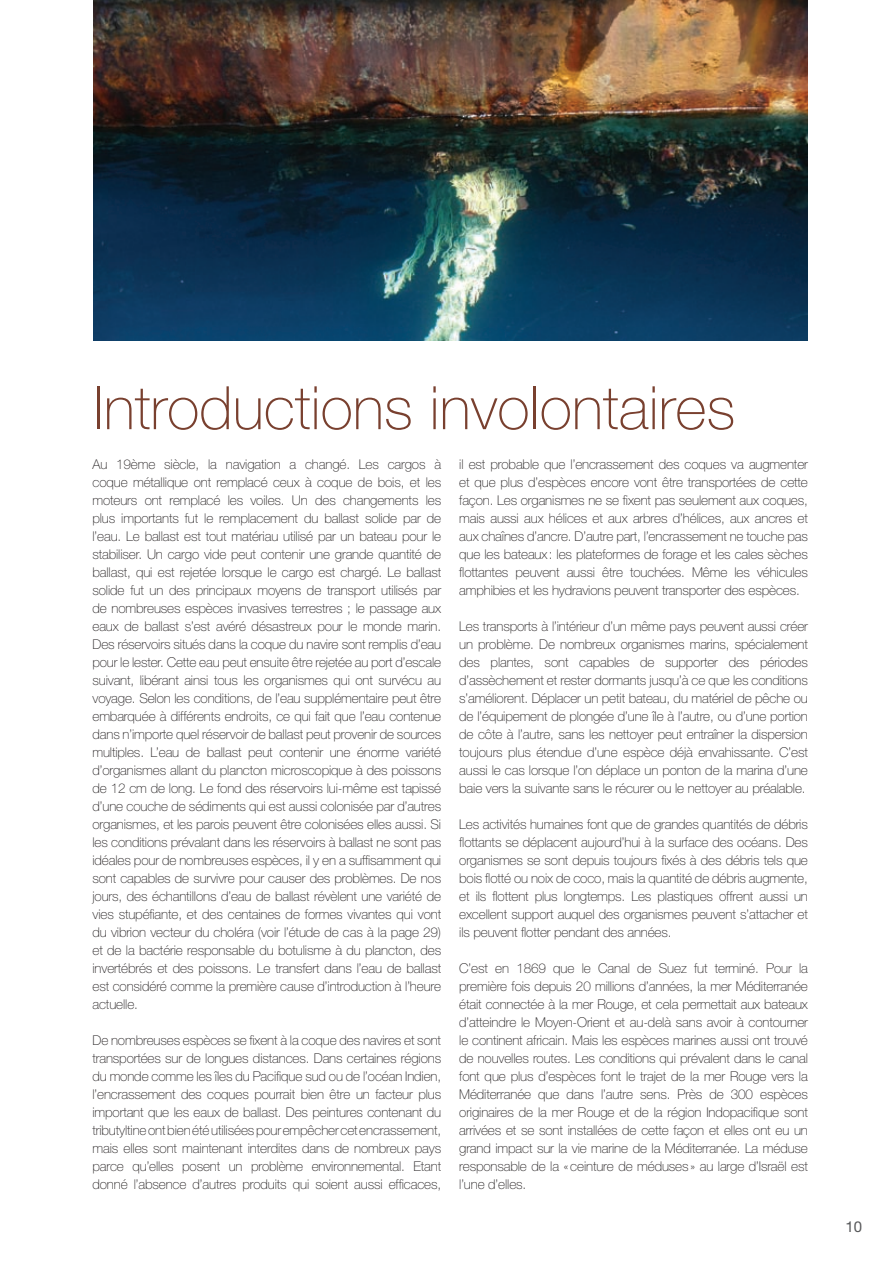
<style>
.page{position:relative;width:893px;height:1263px;background:#fff}
.page>*{position:absolute;margin:0;border:0;box-sizing:border-box;transform-origin:0 0}
.t1{font:100 60px "Helvetica Neue";color:#79402f}
.t2{font:15px "Helvetica Neue";color:#57585a}
.t3{font:100 13.5px/18px "Helvetica Neue";letter-spacing:-.01em;color:#231f20;text-align:justify}
</style>
<div class="page">
<img style="left:94px;top:0;width:714px;height:340px">
<p class="t1" style="left:94px;top:374px;width:643px">Introductions involontaires</p>
<p class="t3" style="left:92px;top:455px;width:350px">Au 19ème siècle, la navigation a changé. Les cargos à coque métallique ont remplacé ceux à coque de bois, et les moteurs ont remplacé les voiles. Un des changements les plus importants fut le remplacement du ballast solide par de l’eau. Le ballast est tout matériau utilisé par un bateau pour le stabiliser. Un cargo vide peut contenir une grande quantité de ballast, qui est rejetée lorsque le cargo est chargé. Le ballast solide fut un des principaux moyens de transport utilisés par de nombreuses espèces invasives terrestres ; le passage aux eaux de ballast s’est avéré désastreux pour le monde marin.<br>Des réservoirs situés dans la coque du navire sont remplis d’eau pour le lester. Cette eau peut ensuite être rejetée au port d’escale suivant, libérant ainsi tous les organismes qui ont survécu au voyage. Selon les conditions, de l’eau supplémentaire peut être embarquée à différents endroits, ce qui fait que l’eau contenue dans n’importe quel réservoir de ballast peut provenir de sources multiples. L’eau de ballast peut contenir une énorme variété d’organismes allant du plancton microscopique à des poissons de 12 cm de long. Le fond des réservoirs lui-même est tapissé d’une couche de sédiments qui est aussi colonisée par d’autres organismes, et les parois peuvent être colonisées elles aussi. Si les conditions prévalant dans les réservoirs à ballast ne sont pas idéales pour de nombreuses espèces, il y en a suffisamment qui sont capables de survivre pour causer des problèmes. De nos jours, des échantillons d’eau de ballast révèlent une variété de vies stupéfiante, et des centaines de formes vivantes qui vont du vibrion vecteur du choléra (voir l’étude de cas à la page 29) et de la bactérie responsable du botulisme à du plancton, des invertébrés et des poissons. Le transfert dans l’eau de ballast est considéré comme la première cause d’introduction à l’heure actuelle.</p>
<p class="t3" style="left:92px;top:1031px;width:350px">De nombreuses espèces se fixent à la coque des navires et sont transportées sur de longues distances. Dans certaines régions du monde comme les îles du Pacifique sud ou de l’océan Indien, l’encrassement des coques pourrait bien être un facteur plus important que les eaux de ballast. Des peintures contenant du tributyltine ont bien été utilisées pour empêcher cet encrassement, mais elles sont maintenant interdites dans de nombreux pays parce qu’elles posent un problème environnemental. Etant donné l’absence d’autres produits qui soient aussi efficaces,</p>
<p class="t3" style="left:459px;top:455px;width:350px">il est probable que l’encrassement des coques va augmenter et que plus d’espèces encore vont être transportées de cette façon. Les organismes ne se fixent pas seulement aux coques, mais aussi aux hélices et aux arbres d’hélices, aux ancres et aux chaînes d’ancre. D’autre part, l’encrassement ne touche pas que les bateaux: les plateformes de forage et les cales sèches flottantes peuvent aussi être touchées. Même les véhicules amphibies et les hydravions peuvent transporter des espèces.</p>
<p class="t3" style="left:459px;top:617px;width:350px">Les transports à l’intérieur d’un même pays peuvent aussi créer un problème. De nombreux organismes marins, spécialement des plantes, sont capables de supporter des périodes d’assèchement et rester dormants jusqu’à ce que les conditions s’améliorent. Déplacer un petit bateau, du matériel de pêche ou de l’équipement de plongée d’une île à l’autre, ou d’une portion de côte à l’autre, sans les nettoyer peut entraîner la dispersion toujours plus étendue d’une espèce déjà envahissante. C’est aussi le cas lorsque l’on déplace un ponton de la marina d’une baie vers la suivante sans le récurer ou le nettoyer au préalable.</p>
<p class="t3" style="left:459px;top:815px;width:350px">Les activités humaines font que de grandes quantités de débris flottants se déplacent aujourd’hui à la surface des océans. Des organismes se sont depuis toujours fixés à des débris tels que bois flotté ou noix de coco, mais la quantité de débris augmente, et ils flottent plus longtemps. Les plastiques offrent aussi un excellent support auquel des organismes peuvent s’attacher et ils peuvent flotter pendant des années.</p>
<p class="t3" style="left:459px;top:959px;width:350px">C’est en 1869 que le Canal de Suez fut terminé. Pour la première fois depuis 20 millions d’années, la mer Méditerranée était connectée à la mer Rouge, et cela permettait aux bateaux d’atteindre le Moyen-Orient et au-delà sans avoir à contourner le continent africain. Mais les espèces marines aussi ont trouvé de nouvelles routes. Les conditions qui prévalent dans le canal font que plus d’espèces font le trajet de la mer Rouge vers la Méditerranée que dans l’autre sens. Près de 300 espèces originaires de la mer Rouge et de la région Indopacifique sont arrivées et se sont installées de cette façon et elles ont eu un grand impact sur la vie marine de la Méditerranée. La méduse responsable de la «ceinture de méduses» au large d’Israël est l’une d’elles.</p>
<p class="t2" style="left:845px;top:1218px;width:18px">10</p>
</div>
